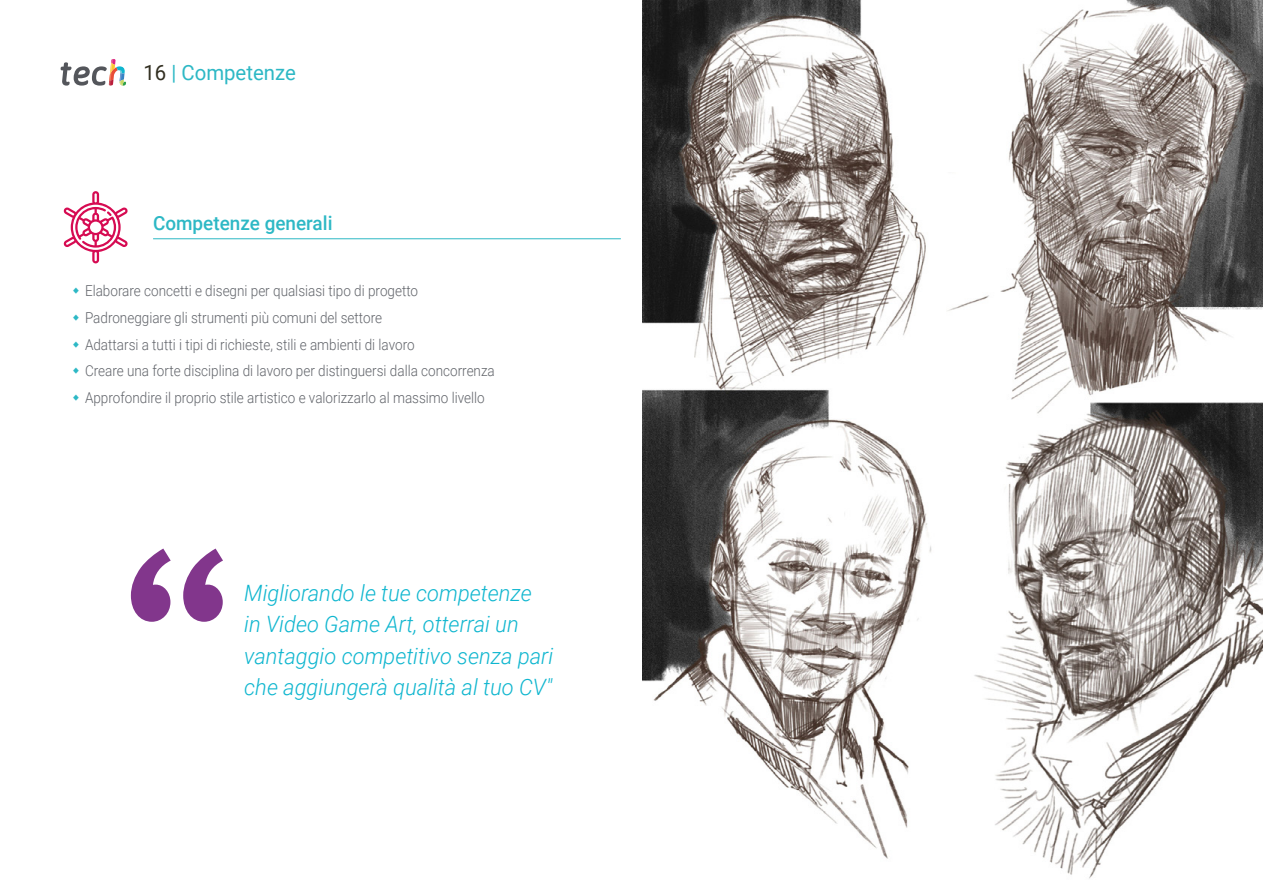
<style>
.page{position:relative;width:1263px;height:893px;background:#fff}
.page>*{position:absolute;margin:0;border:0;box-sizing:border-box;transform-origin:0 0}
.t1{font:italic 300 22.5px/31.5px "Roboto";color:#0fb6cf}
.t2{font:21px "Roboto";color:#2db8c5}
.t3{font:500 19.5px "Roboto";color:#2db8c5}
.t4{font:300 15px/26.7px "Roboto";color:#61646a;scale:.9 1}
.s1{color:#312e20}
</style>
<div class="page">
<hr style="left:153px;top:238px;width:468px;height:1px;background:#2db8c5">
<svg style="left:63px;top:191px;width:65px;height:72px"></svg>
<svg style="left:61px;top:59px;width:65px;height:27px"></svg>
<svg style="left:131px;top:549px;width:92px;height:73px"></svg>
<img style="left:642px;top:0;width:621px;height:879px">
<h2 class="t2" style="left:144px;top:57px;width:154px"><span class="s1">16</span> | Competenze</h2>
<h3 class="t3" style="left:153px;top:210px;width:181px">Competenze generali</h3>
<p class="t4" style="left:85px;top:277px;width:457px">Elaborare concetti e disegni per qualsiasi tipo di progetto Padroneggiare gli strumenti più comuni del settore<br>Adattarsi a tutti i tipi di richieste, stili e ambienti di lavoro<br>Creare una forte disciplina di lavoro per distinguersi dalla concorrenza Approfondire il proprio stile artistico e valorizzarlo al massimo livello</p>
<h1 class="t1" style="left:244px;top:576px;width:311px">Migliorando le tue competenze in Video Game Art, otterrai un vantaggio competitivo senza pari che aggiungerà qualità al tuo CV"</h1>
</div>
